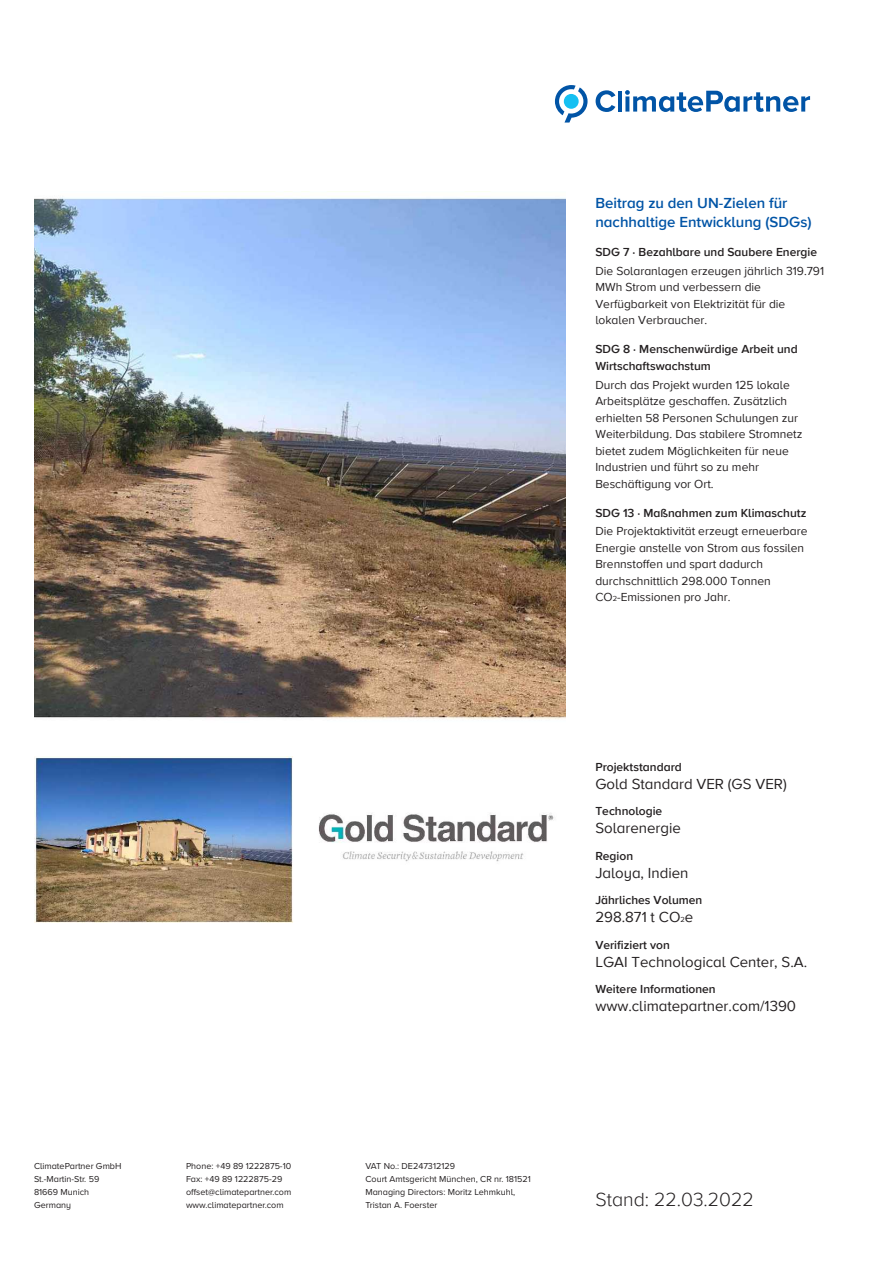
<style>
.page{position:relative;width:893px;height:1263px;background:#fff}
.page>*{position:absolute;margin:0;border:0;box-sizing:border-box;transform-origin:0 0}
.t1{font:300 19.5px "Proxima Nova A";color:#231f20}
.t2{font:15px "Proxima Nova A";color:#231f20}
.t3{font:600 15px/19.5px "Proxima Nova A";color:#0154a6}
.t4{font:12px/16.5px "Proxima Nova A";color:#231f20}
.t5{font:600 12px/16.5px "Proxima Nova A";color:#231f20}
.t6{font:9px/12.8px "Proxima Nova A";color:#231f20}
.s1{font-size:7.5px}
</style>
<div class="page">
<svg style="left:596px;top:90px;width:19px;height:22px"></svg>
<hr style="left:618px;top:91px;width:4px;height:21px;background:#0154a6">
<svg style="left:625px;top:90px;width:185px;height:22px"></svg>
<svg style="left:555px;top:85px;width:33px;height:38px"></svg>
<img style="left:34px;top:191px;width:532px;height:529px">
<img style="left:34px;top:757px;width:259px;height:166px">
<img style="left:318px;top:813px;width:236px;height:49px">
<p class="t6" style="left:34px;top:1160px;width:89px">ClimatePartner GmbH<br>St.-Martin-Str. 59<br>81669 Munich<br>Germany</p>
<p class="t6" style="left:186px;top:1160px;width:107px">Phone: +49 89 1222875-10<br>Fax: +49 89 1222875-29 offset@climatepartner.com www.climatepartner.com</p>
<p class="t6" style="left:365px;top:1160px;width:167px">VAT No.: DE247312129<br>Court Amtsgericht München, CR nr. 181521<br>Managing Directors: Moritz Lehmkuhl,<br>Tristan A. Foerster</p>
<p class="t3" style="left:595px;top:193px;width:218px">Beitrag zu den UN-Zielen für nachhaltige Entwicklung (SDGs)</p>
<p class="t5" style="left:595px;top:244px;width:223px">SDG 7 · Bezahlbare und Saubere Energie</p>
<p class="t4" style="left:595px;top:263px;width:230px">Die Solaranlagen erzeugen jährlich 319.791<br>MWh Strom und verbessern die Verfügbarkeit von Elektrizität für die lokalen Verbraucher.</p>
<p class="t5" style="left:595px;top:341px;width:204px">SDG 8 · Menschenwürdige Arbeit und<br>Wirtschaftswachstum</p>
<p class="t4" style="left:595px;top:377px;width:208px">Durch das Projekt wurden 125 lokale Arbeitsplätze geschaffen. Zusätzlich erhielten 58 Personen Schulungen zur Weiterbildung. Das stabilere Stromnetz bietet zudem Möglichkeiten für neue Industrien und führt so zu mehr Beschäftigung vor Ort.</p>
<p class="t5" style="left:595px;top:504px;width:212px">SDG 13 · Maßnahmen zum Klimaschutz</p>
<p class="t4" style="left:595px;top:523px;width:214px">Die Projektaktivität erzeugt erneuerbare Energie anstelle von Strom aus fossilen Brennstoffen und spart dadurch durchschnittlich 298.000 Tonnen CO<span class="s1">2</span>-Emissionen pro Jahr.</p>
<p class="t5" style="left:595px;top:759px;width:88px">Projektstandard</p>
<p class="t2" style="left:595px;top:775px;width:193px">Gold Standard VER (GS VER)</p>
<p class="t5" style="left:595px;top:803px;width:68px">Technologie</p>
<p class="t2" style="left:595px;top:819px;width:87px">Solarenergie</p>
<p class="t5" style="left:595px;top:848px;width:39px">Region</p>
<p class="t2" style="left:595px;top:864px;width:95px">Jaloya, Indien</p>
<p class="t5" style="left:595px;top:892px;width:108px">Jährliches Volumen</p>
<p class="t2" style="left:595px;top:908px;width:99px">298.871 t CO<span class="s1">2</span>e</p>
<p class="t5" style="left:595px;top:937px;width:76px">Verifiziert von</p>
<p class="t2" style="left:595px;top:953px;width:213px">LGAI Technological Center, S.A.</p>
<p class="t5" style="left:595px;top:981px;width:122px">Weitere Informationen</p>
<p class="t2" style="left:595px;top:997px;width:202px">www.climatepartner.com/1390</p>
<h1 class="t1" style="left:595px;top:1188px;width:160px">Stand: 22.03.2022</h1>
</div>
